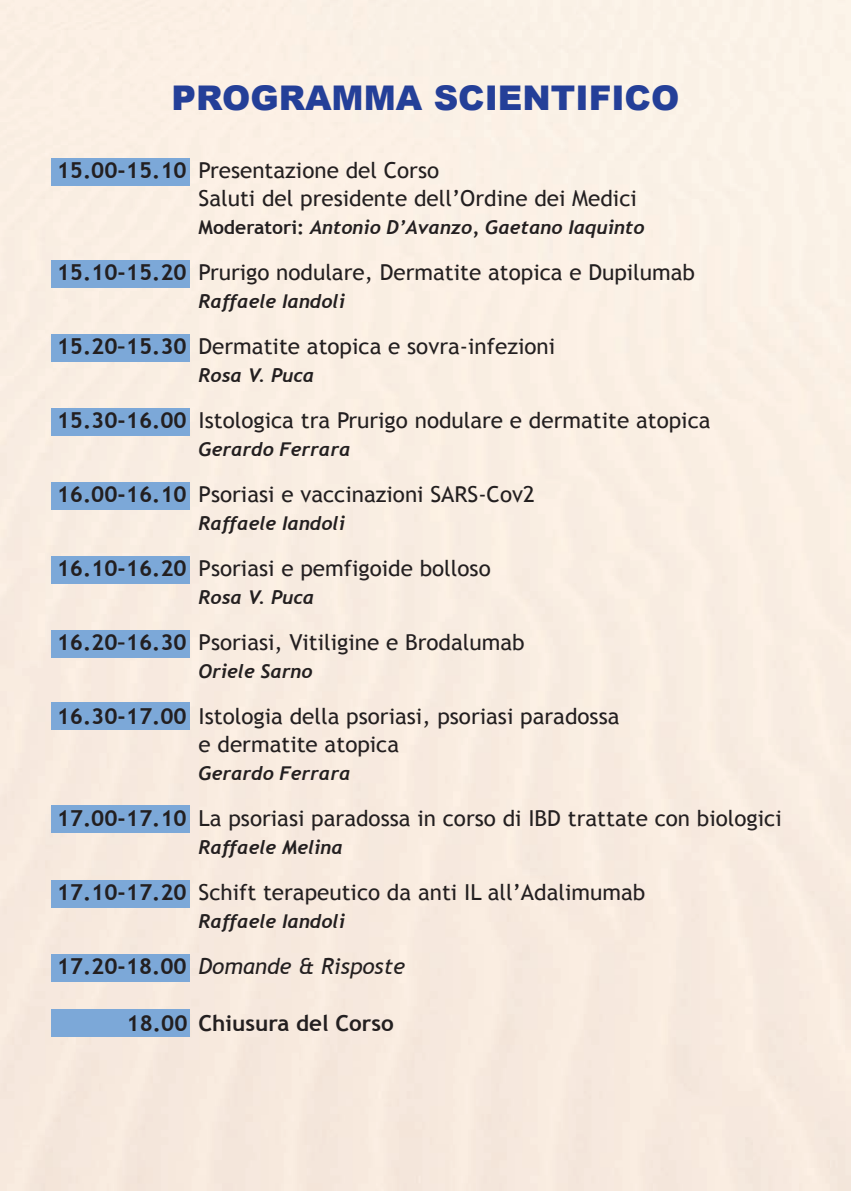
<style>
.page{position:relative;width:851px;height:1191px;background:#fff}
.page>*{position:absolute;margin:0;border:0;box-sizing:border-box;transform-origin:0 0}
.t1{font:900 34px "Arial";color:#243f98}
.t2{font:22px/28px "Trebuchet MS";color:#231f20}
.t3{font:italic 22px "Trebuchet MS";color:#231f20}
.t4{font:700 22px "Trebuchet MS";color:#231f20}
.t5{font:italic 700 19px "Trebuchet";color:#231f20}
.s1{font-weight:700}
.s2{font-family:"Trebuchet MS";font-style:normal}
.s3{font-weight:700;font-style:normal}
</style>
<div class="page">
<div style="left:51px;top:159px;width:139px;height:27px;background:#7ca8d8"></div>
<div style="left:51px;top:260px;width:139px;height:27px;background:#7ca8d8"></div>
<div style="left:51px;top:334px;width:139px;height:27px;background:#7ca8d8"></div>
<div style="left:51px;top:408px;width:139px;height:27px;background:#7ca8d8"></div>
<div style="left:51px;top:482px;width:139px;height:27px;background:#7ca8d8"></div>
<div style="left:51px;top:556px;width:139px;height:27px;background:#7ca8d8"></div>
<div style="left:51px;top:630px;width:139px;height:27px;background:#7ca8d8"></div>
<div style="left:51px;top:703px;width:139px;height:27px;background:#7ca8d8"></div>
<div style="left:51px;top:805px;width:139px;height:27px;background:#7ca8d8"></div>
<div style="left:51px;top:880px;width:139px;height:27px;background:#7ca8d8"></div>
<div style="left:51px;top:954px;width:139px;height:27px;background:#7ca8d8"></div>
<div style="left:51px;top:1009px;width:139px;height:27px;background:#7ca8d8"></div>
<h1 class="t1" style="left:171px;top:73px;width:509px">PROGRAMMA SCIENTIFICO</h1>
<p class="t2" style="left:198px;top:156px;width:439px;text-indent:-142px"><span class="s1">15.00-15.10</span> Presentazione del Corso<br>Saluti del presidente dell’Ordine dei Medici</p>
<p class="t5" style="left:198px;top:216px;width:447px"><span class="s2">Moderatori:</span> Antonio D’Avanzo, Gaetano Iaquinto</p>
<p class="t2" style="left:57px;top:258px;width:639px"><span class="s1">15.10-15.20</span> Prurigo nodulare, Dermatite atopica e Dupilumab</p>
<p class="t5" style="left:198px;top:290px;width:148px">Raffaele Iandoli</p>
<p class="t2" style="left:57px;top:332px;width:500px"><span class="s1">15.20–15.30</span> Dermatite atopica e sovra-infezioni</p>
<p class="t5" style="left:198px;top:364px;width:117px">Rosa V. Puca</p>
<p class="t2" style="left:57px;top:406px;width:655px"><span class="s1">15.30-16.00</span> Istologica tra Prurigo nodulare e dermatite atopica</p>
<p class="t5" style="left:198px;top:438px;width:153px">Gerardo Ferrara</p>
<p class="t2" style="left:57px;top:480px;width:479px"><span class="s1">16.00-16.10</span> Psoriasi e vaccinazioni SARS-Cov2</p>
<p class="t5" style="left:198px;top:512px;width:148px">Raffaele Iandoli</p>
<p class="t2" style="left:57px;top:554px;width:435px"><span class="s1">16.10-16.20</span> Psoriasi e pemfigoide bolloso</p>
<p class="t5" style="left:198px;top:586px;width:117px">Rosa V. Puca</p>
<p class="t2" style="left:57px;top:628px;width:469px"><span class="s1">16.20–16.30</span> Psoriasi, Vitiligine e Brodalumab</p>
<p class="t5" style="left:198px;top:660px;width:115px">Oriele Sarno</p>
<p class="t2" style="left:198px;top:702px;width:422px;text-indent:-142px"><span class="s1">16.30-17.00</span> Istologia della psoriasi, psoriasi paradossa e dermatite atopica</p>
<p class="t5" style="left:198px;top:762px;width:153px">Gerardo Ferrara</p>
<p class="t2" style="left:57px;top:804px;width:726px"><span class="s1">17.00-17.10</span> La psoriasi paradossa in corso di IBD trattate con biologici</p>
<p class="t5" style="left:198px;top:836px;width:146px">Raffaele Melina</p>
<p class="t2" style="left:57px;top:878px;width:590px"><span class="s1">17.10-17.20</span> Schift terapeutico da anti IL all’Adalimumab</p>
<p class="t5" style="left:198px;top:910px;width:148px">Raffaele Iandoli</p>
<p class="t3" style="left:57px;top:953px;width:350px"><span class="s3">17.20-18.00</span> Domande &amp; Risposte</p>
<p class="t4" style="left:127px;top:1009px;width:269px">18.00 chiusura del corso</p>
</div>
